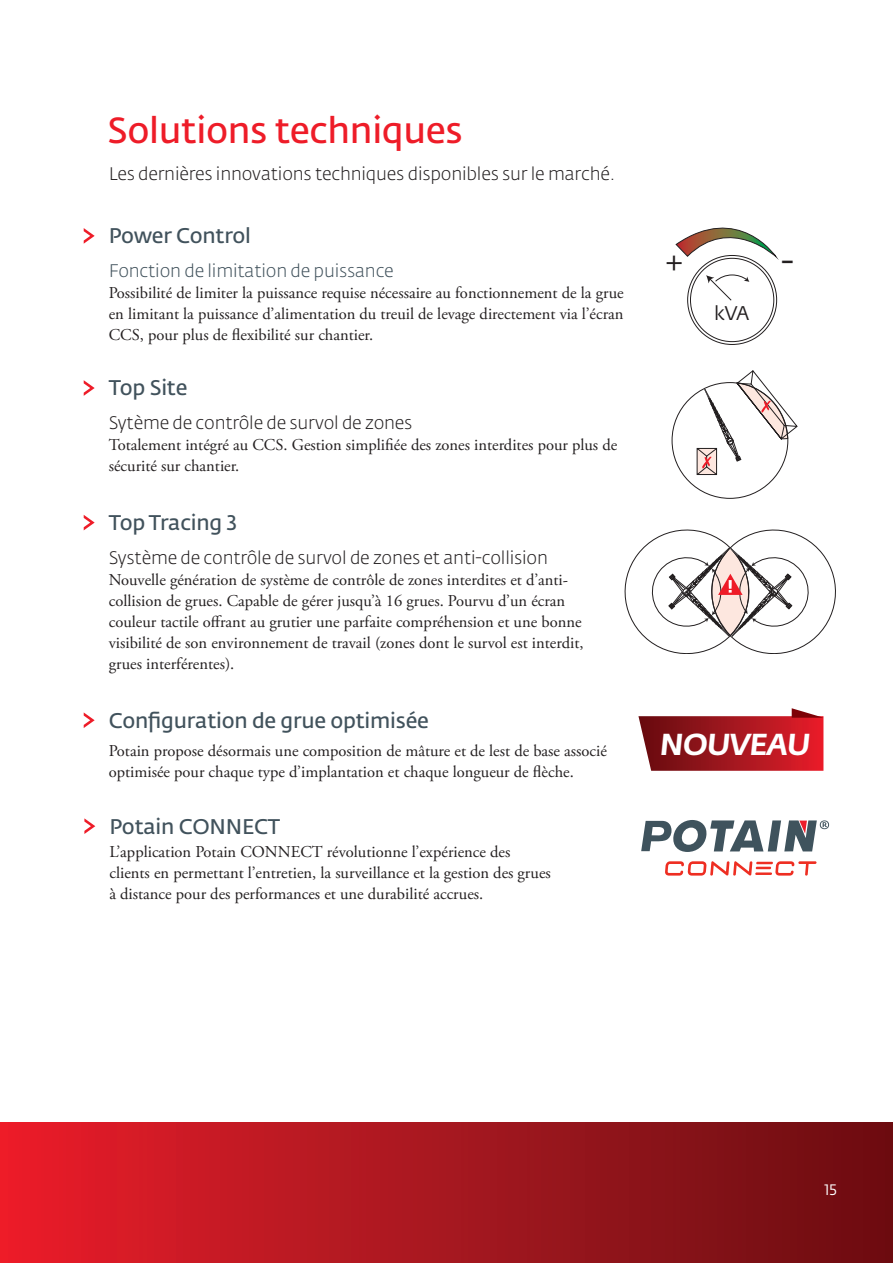
<style>
.page{position:relative;width:893px;height:1263px;background:#fff}
.page>*{position:absolute;margin:0;border:0;box-sizing:border-box;transform-origin:0 0}
.t1{font:600 36px "Fedra Sans Pro";letter-spacing:-.01em;color:#ee1c28}
.t2{font:35.25px "Fedra Sans Pro";color:#231f20}
.t3{font:italic 700 30px "Fedra Sans Pro";color:#fff}
.t4{font:29.4px "Fedra Sans Pro";color:#231f20}
.t5{font:600 21px "Fedra Sans Pro";letter-spacing:-.01em;color:#41525c}
.t6{font:19.65px "Fedra Sans Pro";color:#231f20}
.t7{font:300 18px "Fedra Sans Pro";letter-spacing:-.01em;color:#231f20}
.t8{font:300 18px "Fedra Sans Pro";letter-spacing:-.01em;color:#41525c}
.t9{font:16.5px/21px "Adobe Garamond Pro";color:#231f20}
.t10{font:15px "Fedra Sans Pro";color:#fff}
</style>
<div class="page">
<svg style="left:688px;top:255px;width:89px;height:89px"></svg>
<div style="left:690px;top:258px;width:84px;height:84px;background:#fff;border-radius:50%"></div>
<svg style="left:706px;top:274px;width:43px;height:27px"></svg>
<svg style="left:675px;top:227px;width:102px;height:31px"></svg>
<svg style="left:672px;top:371px;width:125px;height:128px"></svg>
<svg style="left:625px;top:530px;width:211px;height:124px"></svg>
<svg style="left:665px;top:861px;width:151px;height:14px"></svg>
<hr style="left:755px;top:872px;width:17px;height:3px;background:#ee2e22">
<svg style="left:641px;top:820px;width:188px;height:32px"></svg>
<svg style="left:84px;top:515px;width:11px;height:15px"></svg>
<svg style="left:84px;top:380px;width:11px;height:16px"></svg>
<svg style="left:84px;top:228px;width:11px;height:16px"></svg>
<svg style="left:84px;top:712px;width:11px;height:16px"></svg>
<svg style="left:84px;top:818px;width:11px;height:16px"></svg>
<div style="left:0;top:1122px;width:893px;height:141px;background:linear-gradient(to right,#e81e2b,#680e12)"></div>
<svg style="left:638px;top:708px;width:185px;height:63px;background:#b33940"></svg>
<h1 class="t1" style="left:107px;top:108px;width:357px">Solutions techniques</h1>
<p class="t7" style="left:109px;top:163px;width:508px">Les dernières innovations techniques disponibles sur le marché.</p>
<p class="t5" style="left:109px;top:223px;width:144px">Power Control</p>
<p class="t8" style="left:109px;top:260px;width:287px">Fonction de limitation de puissance</p>
<p class="t9" style="left:109px;top:283px;width:516px;text-align:justify">Possibilité de limiter la puissance requise nécessaire au fonctionnement de la grue en limitant la puissance d’alimentation du treuil de levage directement via l’écran CCS, pour plus de flexibilité sur chantier.</p>
<p class="t5" style="left:109px;top:375px;width:80px">Top Site</p>
<p class="t7" style="left:109px;top:412px;width:305px">Sytème de contrôle de survol de zones</p>
<p class="t9" style="left:109px;top:435px;width:510px">Totalement intégré au CCS. Gestion simplifiée des zones interdites pour plus de sécurité sur chantier.</p>
<h3 class="t4" style="left:665px;top:243px;width:19px">+</h3>
<h2 class="t2" style="left:781px;top:238px;width:14px">-</h2>
<p class="t6" style="left:714px;top:301px;width:37px">kVA</p>
<p class="t5" style="left:109px;top:510px;width:130px">Top Tracing 3</p>
<p class="t7" style="left:109px;top:546px;width:441px">Système de contrôle de survol de zones et anti-collision</p>
<p class="t9" style="left:109px;top:570px;width:476px">Nouvelle génération de système de contrôle de zones interdites et d’anti&shy;collision de grues. Capable de gérer jusqu’à 16 grues. Pourvu d’un écran couleur tactile offrant au grutier une parfaite compréhension et une bonne visibilité de son environnement de travail (zones dont le survol est interdit, grues interférentes).</p>
<p class="t5" style="left:109px;top:707px;width:322px">Configuration de grue optimisée</p>
<p class="t9" style="left:109px;top:740px;width:500px">Potain propose désormais une composition de mâture et de lest de base associé optimisée pour chaque type d’implantation et chaque longueur de flèche.</p>
<h3 class="t3" style="left:660px;top:726px;width:151px">NOUVEAU</h3>
<p class="t5" style="left:109px;top:813px;width:172px">Potain CONNECT</p>
<p class="t9" style="left:109px;top:842px;width:443px">L’application Potain CONNECT révolutionne l’expérience des clients en permettant l’entretien, la surveillance et la gestion des grues à distance pour des performances et une durabilité accrues.</p>
<p class="t10" style="left:824px;top:1180px;width:14px">15</p>
</div>
